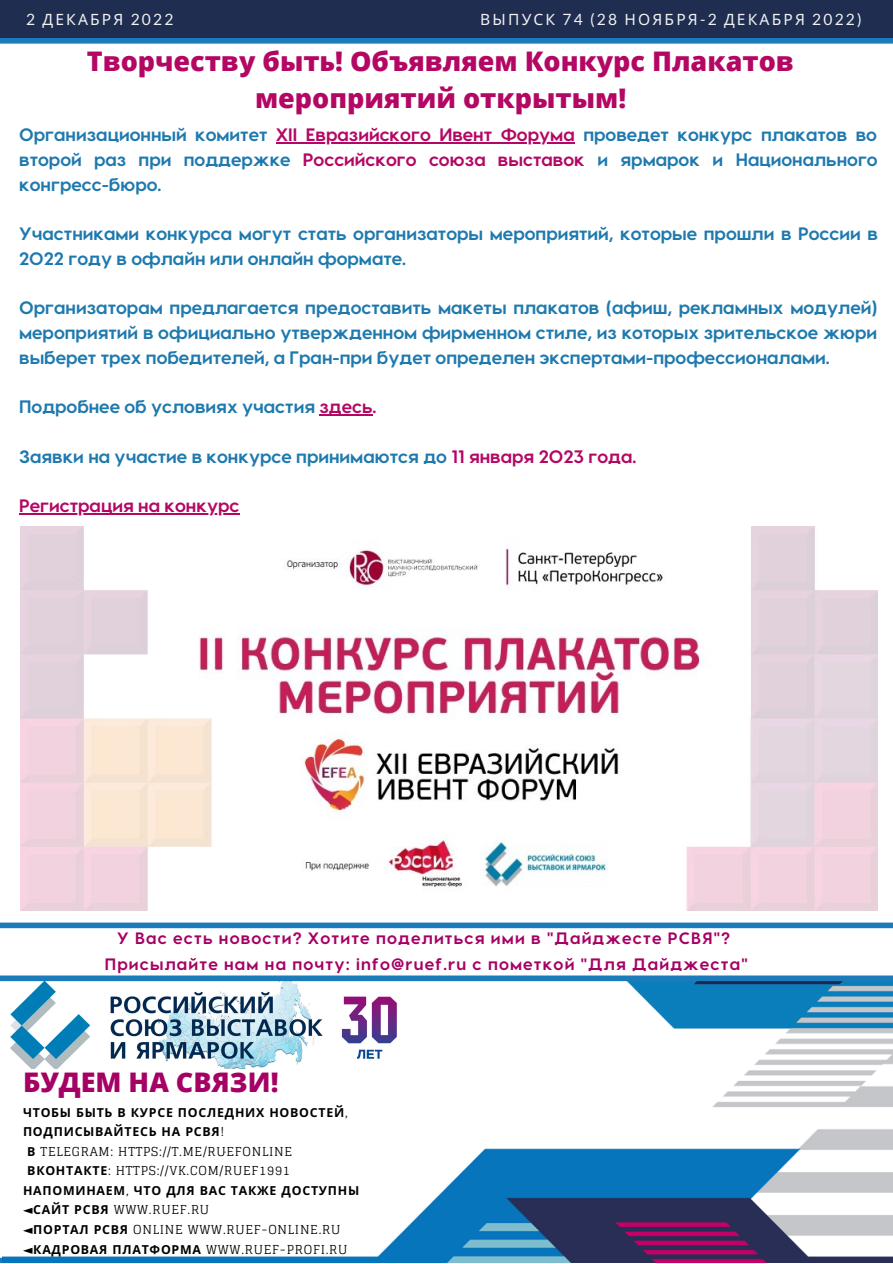
<style>
.page{position:relative;width:893px;height:1264px;background:#fff}
.page>*{position:absolute;margin:0;border:0;box-sizing:border-box;transform-origin:0 0}
.t1{font:800 27px/37px "Open Sans";color:#b40764;text-align:center}
.t2{font:800 27px "Open Sans";color:#a50064}
.t3{font:700 18px/24.8px "Visby CF";color:#1e79ae;text-align:justify}
.t4{font:700 18px "Visby CF";color:#b40764}
.t5{font:700 16.5px/25.8px "Visby CF";letter-spacing:.07em;color:#a50064;text-align:center}
.t6{font:15.6px "Noto Sans";letter-spacing:.14em;color:#f2f2f2}
.t7{font:700 12.3px/19.6px "Noto Sans";letter-spacing:.06em;color:#000}
.t8{font:12.3px/19.6px "Glegoo";letter-spacing:.06em;color:#000}
.s1{font-family:"Lato"}
.s2{color:#b40764}
.s3{font-family:"Glegoo";font-weight:400}
.s4{font-family:"Noto Sans";font-weight:700}
.s5{font-family:"DejaVu Sans";font-weight:700}
.s6{font-family:"DejaVu Sans"}
</style>
<div class="page">
<div style="left:0;top:0;width:892px;height:38px;background:#1e2d50"></div>
<div style="left:0;top:38px;width:892px;height:6px;background:#1b7bbb"></div>
<img style="left:2px;top:981px;width:890px;height:281px">
<img style="left:11px;top:981px;width:385px;height:87px">
<div style="left:0;top:975px;width:892px;height:6px;background:#1b7bbb"></div>
<div style="left:0;top:922px;width:892px;height:6px;background:#1b7bbb"></div>
<img style="left:21px;top:527px;width:856px;height:383px">
<hr style="left:276px;top:142px;width:298px;height:1px;background:#b40764">
<hr style="left:319px;top:414px;width:53px;height:1px;background:#b40764">
<hr style="left:19px;top:513px;width:220px;height:1px;background:#b40764">
<p class="t6" style="left:26px;top:8px;width:149px"><span class="s1">2</span> ДЕКАБРЯ <span class="s1">2022</span></p>
<p class="t6" style="left:480px;top:8px;width:383px">ВЫПУСК <span class="s1">74 (28</span> НОЯБРЯ<span class="s1">-2</span> ДЕКАБРЯ <span class="s1">2022)</span></p>
<h1 class="t1" style="left:87px;top:42px;width:708px">Творчеству быть! Объявляем Конкурс Плакатов мероприятий открытым!</h1>
<p class="t3" style="left:19px;top:121px;width:860px">Организационный комитет <span class="s2">XII Евразийского Ивент Форума</span> проведет конкурс плакатов во второй раз при поддержке <span class="s2">Российского союза выставок</span> и ярмарок и Национального конгресс-бюро.</p>
<p class="t3" style="left:19px;top:220px;width:860px">Участниками конкурса могут стать организаторы мероприятий, которые прошли в России в<br>2022 году в офлайн или онлайн формате.</p>
<p class="t3" style="left:19px;top:294px;width:859px">Организаторам предлагается предоставить макеты плакатов (афиш, рекламных модулей) мероприятий в официально утвержденном фирменном стиле, из которых зрительское жюри выберет трех победителей, а Гран-при будет определен экспертами-профессионалами.</p>
<p class="t3" style="left:19px;top:393px;width:359px">Подробнее об условиях участия <span class="s2">здесь.</span></p>
<p class="t3" style="left:19px;top:443px;width:618px">Заявки на участие в конкурсе принимаются до <span class="s2">11 января 2023 года.</span></p>
<p class="t4" style="left:19px;top:494px;width:222px">Регистрация на конкурс</p>
<p class="t5" style="left:105px;top:924px;width:644px">У Вас есть новости? Хотите поделиться ими в "Дайджесте РСВЯ"?<br>Присылайте нам на почту: info@ruef.ru с пометкой "Для Дайджеста"</p>
<h1 class="t2" style="left:23px;top:1062px;width:257px">БУДЕМ НА СВЯЗИ!</h1>
<p class="t7" style="left:23px;top:1101px;width:326px">ЧТОБЫ БЫТЬ В КУРСЕ ПОСЛЕДНИХ НОВОСТЕЙ<span class="s3">,<br></span>ПОДПИСЫВАЙТЕСЬ НА РСВЯ<span class="s3">!</span></p>
<p class="t8" style="left:27px;top:1141px;width:266px"><span class="s4">В</span> TELEGRAM: HTTPS://T.ME/RUEFONLINE<br><span class="s4">ВКОНТАКТЕ</span>: HTTPS://VK.COM/RUEF1991</p>
<p class="t7" style="left:23px;top:1180px;width:338px">НАПОМИНАЕМ<span class="s3">,</span> ЧТО ДЛЯ ВАС ТАКЖЕ ДОСТУПНЫ</p>
<p class="t8" style="left:23px;top:1200px;width:319px"><span class="s5">◄</span><span class="s4">САЙТ РСВЯ</span> WWW.RUEF.RU<br><span class="s5">◄</span><span class="s4">ПОРТАЛ РСВЯ</span> ONLINE WWW.RUEF-ONLINE.RU</p>
<p class="t7" style="left:23px;top:1238px;width:326px"><span class="s6">◄</span>КАДРОВАЯ ПЛАТФОРМА <span class="s3">WWW.RUEF-PROFI.RU</span></p>
</div>
